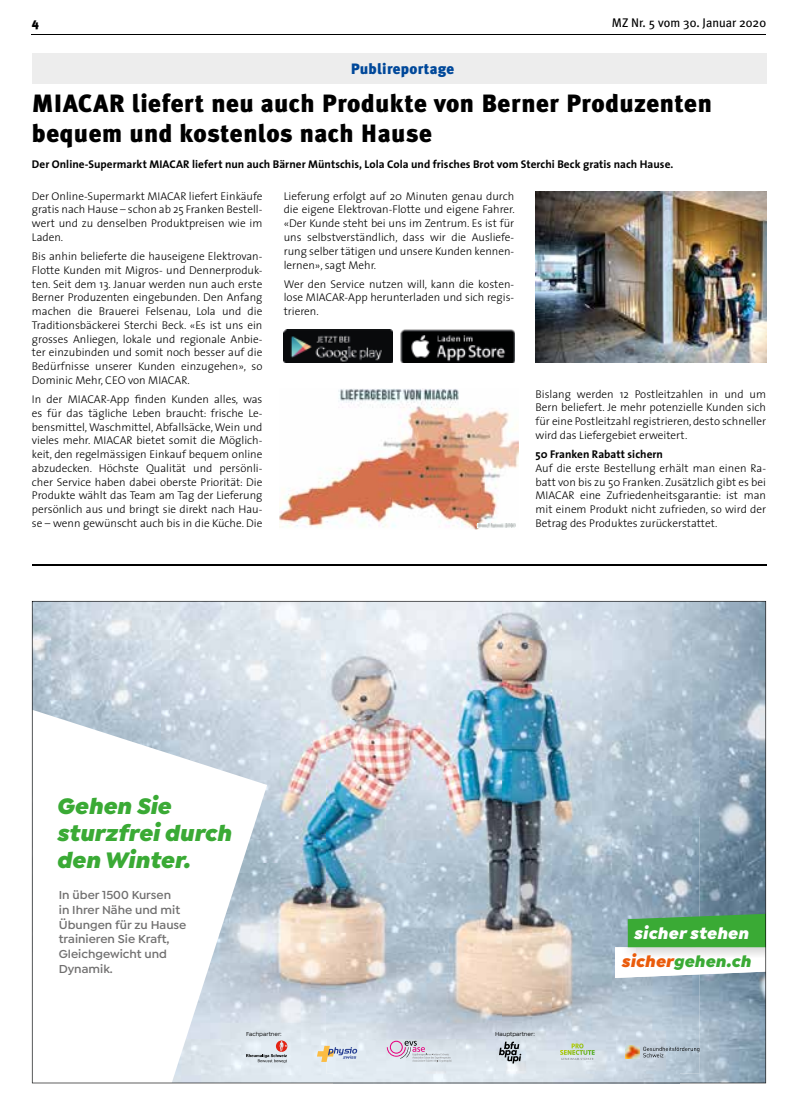
<style>
.page{position:relative;width:798px;height:1117px;background:#fff}
.page>*{position:absolute;margin:0;border:0;box-sizing:border-box;transform-origin:0 0}
.t1{font:900 25px/30px "Meta Plus";letter-spacing:.02em;color:#000}
.t2{font:italic 900 23.88px/27.4px "Isidora Sans";color:#3aaa35}
.t3{font:italic 900 17.25px "Isidora Sans";letter-spacing:.01em;color:#3aaa35}
.t4{font:italic 900 17.25px "Isidora Sans";letter-spacing:.015em;color:#fff}
.t5{font:900 15px "Meta Plus";letter-spacing:.02em;color:#00489a}
.t6{font:12.5px "Meta Plus";color:#000}
.t7{font:900 12.5px "Meta Plus";color:#000}
.t8{font:600 12.38px/14.8px "Isidora Sans";color:#706f6f}
.t9{font:300 11.25px/13.8px "The Sans";color:#000;text-align:justify}
.t10{font:700 11.25px "The Sans";letter-spacing:.005em;color:#000}
.t11{font:500 6.12px "Isidora Sans";color:#000}
.s1{color:#ea5b0b}
</style>
<div class="page">
<hr style="left:32px;top:34px;width:733px;height:1px;background:#000">
<img style="left:535px;top:191px;width:230px;height:172px">
<div style="left:32px;top:53px;width:733px;height:30px;background:#ededed"></div>
<img style="left:401px;top:330px;width:113px;height:33px">
<img style="left:283px;top:330px;width:109px;height:33px">
<img style="left:279px;top:389px;width:239px;height:140px">
<img style="left:477px;top:523px;width:38px;height:4px">
<hr style="left:32px;top:564px;width:733px;height:1px;background:#000">
<img style="left:32px;top:600px;width:733px;height:482px">
<p class="t7" style="left:32px;top:15px;width:9px">4</p>
<p class="t6" style="left:611px;top:15px;width:155px">MZ Nr. 5 vom 30. Januar 2020</p>
<h3 class="t5" style="left:350px;top:60px;width:105px">Publireportage</h3>
<h1 class="t1" style="left:32px;top:89px;width:681px">MIACAR liefert neu auch Produkte von Berner Produzenten bequem und kostenlos nach Hause</h1>
<p class="t10" style="left:32px;top:155px;width:642px">Der Online-Supermarkt MIACAR liefert nun auch Bärner Müntschis, Lola Cola und frisches Brot vom Sterchi Beck gratis nach Hause.</p>
<p class="t9" style="left:32px;top:189px;width:232px">Der Online-Supermarkt MIACAR liefert Einkäufe gratis nach Hause – schon ab 25 Franken Bestell&shy;wert und zu denselben Produktpreisen wie im Laden.</p>
<p class="t9" style="left:32px;top:249px;width:232px">Bis anhin belieferte die hauseigene Elektrovan-Flotte Kunden mit Migros- und Dennerproduk&shy;ten. Seit dem 13. Januar werden nun auch erste Berner Produzenten eingebunden. Den Anfang machen die Brauerei Felsenau, Lola und die Traditionsbäckerei Sterchi Beck. «Es ist uns ein grosses Anliegen, lokale und regionale Anbie&shy;ter einzubinden und somit noch besser auf die Bedürfnisse unserer Kunden einzugehen», so Dominic Mehr, CEO von MIACAR.</p>
<p class="t9" style="left:32px;top:392px;width:232px">In der MIACAR-App finden Kunden alles, was es für das tägliche Leben braucht: frische Le&shy;bensmittel, Waschmittel, Abfallsäcke, Wein und vieles mehr. MIACAR bietet somit die Möglich&shy;keit, den regelmässigen Einkauf bequem online abzudecken. Höchste Qualität und persönli&shy;cher Service haben dabei oberste Priorität: Die Produkte wählt das Team am Tag der Lieferung persönlich aus und bringt sie direkt nach Hau&shy;se – wenn gewünscht auch bis in die Küche. Die</p>
<p class="t9" style="left:283px;top:189px;width:232px">Lieferung erfolgt auf 20 Minuten genau durch die eigene Elektrovan-Flotte und eigene Fahrer. «Der Kunde steht bei uns im Zentrum. Es ist für uns selbstverständlich, dass wir die Ausliefe&shy;rung selber tätigen und unsere Kunden kennen&shy;lernen», sagt Mehr.</p>
<p class="t9" style="left:283px;top:276px;width:232px">Wer den Service nutzen will, kann die kosten&shy;lose MIACAR-App herunterladen und sich regis&shy;trieren.</p>
<p class="t9" style="left:535px;top:386px;width:232px">Bislang werden 12 Postleitzahlen in und um Bern beliefert. Je mehr potenzielle Kunden sich für eine Postleitzahl registrieren, desto schneller wird das Liefergebiet erweitert.</p>
<p class="t10" style="left:535px;top:444px;width:129px">50 Franken Rabatt sichern</p>
<p class="t9" style="left:535px;top:460px;width:232px">Auf die erste Bestellung erhält man einen Ra&shy;batt von bis zu 50 Franken. Zusätzlich gibt es bei MIACAR eine Zufriedenheitsgarantie: ist man mit einem Produkt nicht zufrieden, so wird der Betrag des Produktes zurückerstattet.</p>
<h2 class="t2" style="left:56px;top:791px;width:176px">Gehen Sie sturzfrei durch den Winter.</h2>
<p class="t8" style="left:59px;top:887px;width:129px">In über 1500 Kursen<br>in Ihrer Nähe und mit<br>Übungen für zu Hause trainieren Sie Kraft,<br>Gleichgewicht und<br>Dynamik.</p>
<h3 class="t4" style="left:633px;top:922px;width:116px">sicher stehen</h3>
<h3 class="t3" style="left:621px;top:949px;width:131px"><span class="s1">sicher</span>gehen.ch</h3>
<p class="t11" style="left:246px;top:1030px;width:37px">Fachpartner:</p>
<p class="t11" style="left:495px;top:1030px;width:41px">Hauptpartner:</p>
</div>
